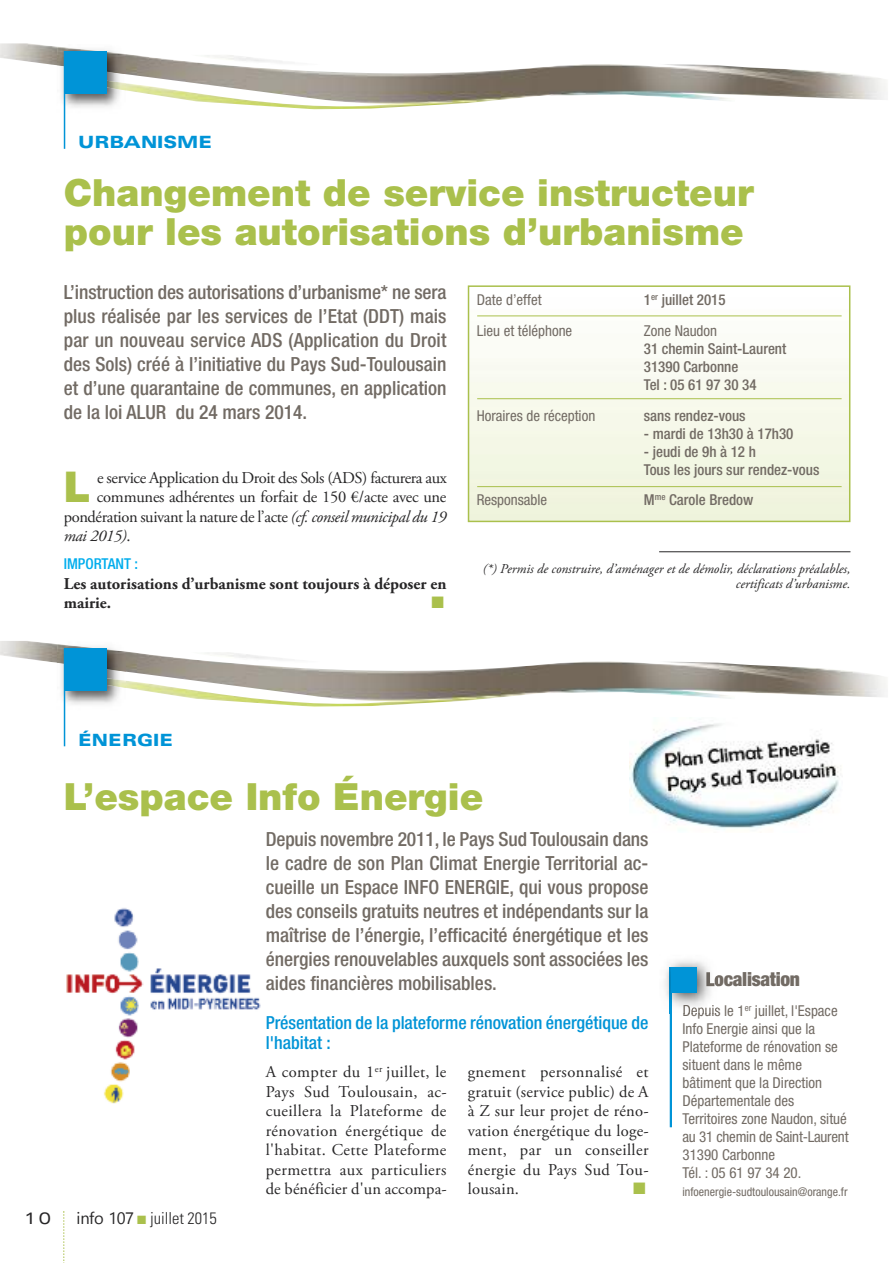
<style>
.page{position:relative;width:893px;height:1263px;background:#fff}
.page>*{position:absolute;margin:0;border:0;box-sizing:border-box;transform-origin:0 0}
.t1{font:900 42.6px "Helvetica Neue LT Std";color:#aac04c}
.t2{font:900 37.5px/39px "Helvetica Neue LT Std";color:#aac04c}
.t3{font:500 condensed 19.5px/24px "Helvetica Neue LT Std";color:#726b64;text-align:justify}
.t4{font:900 condensed 19.5px "Helvetica Neue LT Std";letter-spacing:-.015em;color:#726b64}
.t5{font:500 condensed 18px/19.5px "Helvetica Neue LT Std";letter-spacing:-.005em;color:#0094d7}
.t6{font:900 expanded 16.8px "Univers LT Std";color:#0094d7}
.t7{font:16.5px/19.5px "Adobe Garamond Pro";letter-spacing:-.015em;color:#272627;text-align:justify}
.t8{font:700 16.5px/19.5px "Adobe Garamond Pro";color:#272627}
.t9{font:300 condensed 16.5px "Univers LT Std";color:#272627}
.t10{font:italic 16.5px "Adobe Garamond Pro";letter-spacing:-.025em;color:#272627}
.t11{font:expanded 16.5px "Univers LT Std";color:#272627}
.t12{font:16.5px "Zapf Dingbats";color:#aac04c}
.t13{font:condensed 15px/18px "Helvetica Neue LT Std";color:#726b64}
.t14{font:500 condensed 15px/18px "Helvetica Neue LT Std";color:#726b64}
.t15{font:500 condensed 15px "Helvetica Neue LT Std";color:#00aded}
.t16{font:italic 13.5px/15px "Adobe Garamond Pro";color:#272627;text-align:right}
.t17{font:condensed 12px "Helvetica Neue LT Std";color:#726b64}
.s1{font-style:italic}
.s2{font-style:normal}
.s3{font-family:"Nirmala UI";font-weight:400;font-stretch:normal}
.s4{color:#aac04c}
</style>
<div class="page">
<img style="left:0;top:43px;width:887px;height:67px">
<img style="left:57px;top:74px;width:69px;height:39px">
<img style="left:57px;top:44px;width:69px;height:3px">
<img style="left:106px;top:78px;width:20px;height:12px">
<img style="left:57px;top:47px;width:69px;height:27px">
<div style="left:64px;top:51px;width:42px;height:43px;background:#0094d7"></div>
<hr style="left:64px;top:51px;width:1px;height:98px;background:#0094d7">
<img style="left:0;top:641px;width:887px;height:66px">
<img style="left:57px;top:672px;width:69px;height:39px">
<img style="left:57px;top:642px;width:69px;height:2px">
<img style="left:106px;top:675px;width:20px;height:13px">
<img style="left:57px;top:644px;width:69px;height:28px">
<div style="left:64px;top:648px;width:42px;height:43px;background:#0094d7"></div>
<hr style="left:64px;top:648px;width:1px;height:98px;background:#0094d7">
<svg style="left:63px;top:1211px;width:2px;height:52px"></svg>
<div style="left:468px;top:285px;width:382px;height:237px;border:2px solid #aac04c"></div>
<hr style="left:477px;top:315px;width:365px;height:1px;background:#aac04c">
<hr style="left:477px;top:398px;width:365px;height:1px;background:#aac04c">
<hr style="left:477px;top:486px;width:365px;height:1px;background:#aac04c">
<hr style="left:659px;top:551px;width:191px;height:1px;background:#272627">
<img style="left:66px;top:908px;width:195px;height:196px">
<img style="left:629px;top:723px;width:210px;height:107px">
<hr style="left:670px;top:967px;width:2px;height:160px;background:#0094d7">
<img style="left:664px;top:960px;width:54px;height:53px">
<img style="left:670px;top:967px;width:2px;height:46px">
<img style="left:706px;top:972px;width:12px;height:14px">
<img style="left:683px;top:1005px;width:35px;height:8px">
<div style="left:672px;top:967px;width:25px;height:25px;background:#0094d7"></div>
<p class="t6" style="left:78px;top:136px;width:136px">URBANISME</p>
<h2 class="t2" style="left:64px;top:176px;width:691px">Changement de service instructeur pour les autorisations d’urbanisme</h2>
<p class="t3" style="left:64px;top:282px;width:384px">L’instruction des autorisations d’urbanisme* ne sera plus réalisée par les services de l’Etat (DDT) mais par un nouveau service ADS (Application du Droit des Sols) créé à l’initiative du Pays Sud-Toulousain et d’une quarantaine de communes, en application de la loi ALUR du 24 mars 2014.</p>
<p class="t13" style="left:477px;top:292px;width:66px">Date d’effet</p>
<p class="t14" style="left:644px;top:292px;width:83px">1<sup>er</sup> juillet 2015</p>
<p class="t13" style="left:477px;top:323px;width:97px">Lieu et téléphone</p>
<p class="t13" style="left:644px;top:323px;width:75px">Zone Naudon</p>
<p class="t14" style="left:644px;top:341px;width:144px">31 chemin Saint-Laurent<br>31390 Carbonne<br>Tel : 05 61 97 30 34</p>
<p class="t13" style="left:477px;top:408px;width:120px">Horaires de réception</p>
<p class="t14" style="left:644px;top:408px;width:103px">sans rendez-vous</p>
<p class="t14" style="left:644px;top:426px;width:151px">- mardi de 13h30 à 17h30</p>
<p class="t14" style="left:644px;top:444px;width:177px">- jeudi de 9h à 12 h<br>Tous les jours sur rendez-vous</p>
<p class="t13" style="left:477px;top:492px;width:72px">Responsable</p>
<p class="t14" style="left:644px;top:492px;width:111px">M<sup>me</sup> Carole Bredow</p>
<h1 class="t1" style="left:64px;top:472px;width:28px">L</h1>
<p class="t7" style="left:97px;top:469px;width:351px">e service Application du Droit des Sols (ADS) facturera aux</p>
<p class="t7" style="left:97px;top:488px;width:351px">communes adhérentes un forfait de 150 €/acte avec une</p>
<p class="t7" style="left:64px;top:508px;width:384px">pondération suivant la nature de l’acte <span class="s1">(cf. conseil municipal du 19</span></p>
<p class="t10" style="left:64px;top:529px;width:68px">mai 2015)<span class="s2">.</span></p>
<p class="t15" style="left:64px;top:558px;width:76px">IMPORTANT :</p>
<p class="t8" style="left:64px;top:575px;width:384px">Les autorisations d’urbanisme sont toujours à déposer en mairie.</p>
<p class="t16" style="left:483px;top:562px;width:369px">(*) Permis de construire, d’aménager et de démolir, déclarations préalables, certificats d’urbanisme.</p>
<p class="t12" style="left:431px;top:593px;width:14px">■</p>
<p class="t6" style="left:78px;top:734px;width:97px">ÉNERGIE</p>
<h2 class="t2" style="left:64px;top:780px;width:421px">L’espace Info Énergie</h2>
<p class="t11" style="left:24px;top:1212px;width:28px">10</p>
<p class="t9" style="left:77px;top:1212px;width:142px"><span class="s3">info 107</span> <span class="s4">■</span> juillet 2015</p>
<p class="t3" style="left:266px;top:829px;width:384px">Depuis novembre 2011, le Pays Sud Toulousain dans le cadre de son Plan Climat Energie Territorial ac&shy;cueille un Espace INFO ENERGIE, qui vous propose des conseils gratuits neutres et indépendants sur la maîtrise de l’énergie, l’efficacité énergétique et les énergies renouvelables auxquels sont associées les aides financières mobilisables.</p>
<p class="t5" style="left:266px;top:1014px;width:384px">Présentation de la plateforme rénovation énergétique de l'habitat :</p>
<p class="t7" style="left:266px;top:1064px;width:182px">A compter du 1<sup>er</sup> juillet, le Pays Sud Toulousain, ac&shy;cueillera la Plateforme de rénovation énergétique de l'habitat. Cette Plateforme permettra aux particuliers de bénéficier d'un accompa-</p>
<p class="t7" style="left:468px;top:1064px;width:182px">gnement personnalisé et gratuit (service public) de A à Z sur leur projet de réno&shy;vation énergétique du loge&shy;ment, par un conseiller énergie du Pays Sud Tou&shy;lousain.</p>
<p class="t12" style="left:633px;top:1179px;width:14px">■</p>
<p class="t4" style="left:705px;top:972px;width:96px">Localisation</p>
<p class="t13" style="left:682px;top:1003px;width:168px">Depuis le 1<sup>er</sup> juillet, l'Espace<br>Info Energie ainsi que la<br>Plateforme de rénovation se situent dans le même bâtiment que la Direction<br>Départementale des<br>Territoires zone Naudon, situé au 31 chemin de Saint-Laurent<br>31390 Carbonne<br>Tél. : 05 61 97 34 20.</p>
<p class="t17" style="left:682px;top:1187px;width:167px">infoenergie-sudtoulousain@orange.fr</p>
</div>
